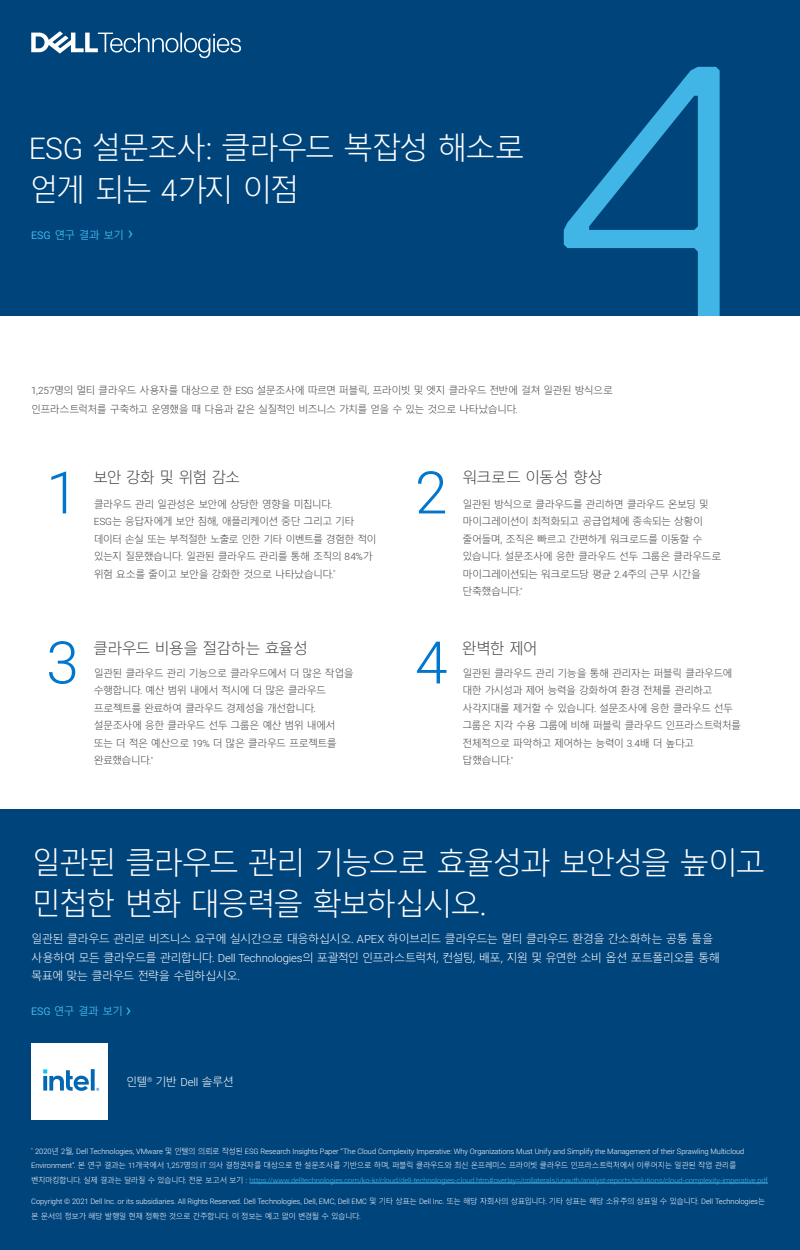
<style>
.page{position:relative;width:800px;height:1250px;background:#00447c}
.page>*{position:absolute;margin:0;border:0;box-sizing:border-box;transform-origin:0 0}
.t1{font:300 362.5px "Dell Replica";color:#41b6e6}
.List_Number{font:300 58.75px "Roboto";color:#0076ce}
.Footer_Headline{font:300 30px/41.2px "Malgun Gothic";letter-spacing:-.08em;color:#fff}
.Header_Headline{font:300 30px/41.2px "Malgun Gothic";letter-spacing:-.065em;color:#fff}
.List_Headline{font:300 15px "Malgun Gothic";letter-spacing:-.06em;color:#444}
.List_Headline-2{font:300 15px "Malgun Gothic";letter-spacing:-.025em;color:#444}
.Footer_Subhead{font:300 11.25px/18.8px "Malgun Gothic";letter-spacing:-.065em;color:#fff}
.Header_CTA{font:10.62px "Malgun Gothic";letter-spacing:-.06em;color:#41b6e6}
.List_Body{font:300 10px/17.5px "Malgun Gothic";letter-spacing:-.06em;color:#444}
.Legal{font:300 7.5px/14.4px "Roboto";letter-spacing:-.01em;color:#fff}
.s1{font-family:"Roboto"}
.s2{font-family:"Roboto";font-size:18.12px}
.s3{font-family:"Malgun Gothic"}
.s4{color:#41b6e6}
</style>
<div class="page">
<div style="left:0;top:316px;width:800px;height:493px;background:#fff"></div>
<img style="left:31px;top:1044px;width:76px;height:76px">
<svg style="left:31px;top:31px;width:210px;height:27px"></svg>
<hr style="left:250px;top:1183px;width:518px;height:1px;background:#41b6e6">
<p class="Header_Headline" style="left:29px;top:128px;width:498px"><span class="s1">ESG</span> 설문조사: 클라우드 복잡성 해소로 얻게 되는 <span class="s1">4</span>가지 이점</p>
<p class="Header_CTA" style="left:31px;top:229px;width:103px"><span class="s1">ESG</span> 연구 결과 보기 <span class="s2">›</span></p>
<p class="t1" style="left:557px;top:-6px;width:194px">4</p>
<p class="List_Body" style="left:31px;top:381px;width:583px;line-height:18.8px"><span class="s1">1,257</span>명의 멀티 클라우드 사용자를 대상으로 한 <span class="s1">ESG</span> 설문조사에 따르면 퍼블릭, 프라이빗 및 엣지 클라우드 전반에 걸쳐 일관된 방식으로 인프라스트럭처를 구축하고 운영했을 때 다음과 같은 실질적인 비즈니스 가치를 얻을 수 있는 것으로 나타났습니다.</p>
<p class="List_Number" style="left:46px;top:451px;width:34px">1</p>
<p class="List_Headline" style="left:93px;top:469px;width:149px">보안 강화 및 위험 감소</p>
<p class="List_Body" style="left:94px;top:495px;width:284px">클라우드 관리 일관성은 보안에 상당한 영향을 미칩니다.<br><span class="s1">ESG</span>는 응답자에게 보안 침해, 애플리케이션 중단 그리고 기타 데이터 손실 또는 부적절한 노출로 인한 기타 이벤트를 경험한 적이 있는지 질문했습니다. 일관된 클라우드 관리를 통해 조직의 <span class="s1">84%</span>가 위험 요소를 줄이고 보안을 강화한 것으로 나타났습니다.<sup>*</sup></p>
<p class="List_Number" style="left:415px;top:451px;width:34px">2</p>
<p class="List_Headline-2" style="left:462px;top:469px;width:142px">워크로드 이동성 향상</p>
<p class="List_Body" style="left:462px;top:495px;width:260px">일관된 방식으로 클라우드를 관리하면 클라우드 온보딩 및 마이그레이션이 최적화되고 공급업체에 종속되는 상황이 줄어들며, 조직은 빠르고 간편하게 워크로드를 이동할 수 있습니다. 설문조사에 응한 클라우드 선두 그룹은 클라우드로 마이그레이션되는 워크로드당 평균 <span class="s1">2.4</span>주의 근무 시간을 단축했습니다.<sup>*</sup></p>
<p class="List_Headline" style="left:93px;top:640px;width:216px">클라우드 비용을 절감하는 효율성</p>
<p class="List_Headline" style="left:462px;top:640px;width:78px">완벽한 제어</p>
<p class="List_Number" style="left:46px;top:621px;width:34px">3</p>
<p class="List_Number" style="left:415px;top:621px;width:34px">4</p>
<p class="List_Body" style="left:94px;top:665px;width:262px">일관된 클라우드 관리 기능으로 클라우드에서 더 많은 작업을 수행합니다. 예산 범위 내에서 적시에 더 많은 클라우드 프로젝트를 완료하여 클라우드 경제성을 개선합니다. 설문조사에 응한 클라우드 선두 그룹은 예산 범위 내에서 또는 더 적은 예산으로 <span class="s1">19%</span> 더 많은 클라우드 프로젝트를 완료했습니다.<sup>*</sup></p>
<p class="List_Body" style="left:462px;top:665px;width:280px">일관된 클라우드 관리 기능을 통해 관리자는 퍼블릭 클라우드에 대한 가시성과 제어 능력을 강화하여 환경 전체를 관리하고 사각지대를 제거할 수 있습니다. 설문조사에 응한 클라우드 선두 그룹은 지각 수용 그룹에 비해 퍼블릭 클라우드 인프라스트럭처를 전체적으로 파악하고 제어하는 능력이 <span class="s1">3.4</span>배 더 높다고 답했습니다.<sup>*</sup></p>
<p class="Footer_Headline" style="left:31px;top:843px;width:736px">일관된 클라우드 관리 기능으로 효율성과 보안성을 높이고 민첩한 변화 대응력을 확보하십시오.</p>
<p class="Footer_Subhead" style="left:31px;top:930px;width:690px">일관된 클라우드 관리로 비즈니스 요구에 실시간으로 대응하십시오. <span class="s1">APEX</span> 하이브리드 클라우드는 멀티 클라우드 환경을 간소화하는 공통 툴을 사용하여 모든 클라우드를 관리합니다. <span class="s1">Dell Technologies</span>의 포괄적인 인프라스트럭처, 컨설팅, 배포, 지원 및 유연한 소비 옵션 포트폴리오를 통해 목표에 맞는 클라우드 전략을 수립하십시오.</p>
<p class="Header_CTA" style="left:31px;top:1005px;width:102px"><span class="s1">ESG</span> 연구 결과 보기 <span class="s2">›</span></p>
<p class="Footer_Subhead" style="left:126px;top:1073px;width:109px">인텔<sup>®</sup> 기반 <span class="s1">Dell</span> 솔루션</p>
<p class="Legal" style="left:31px;top:1144px;width:738px"><sup>*</sup> 2020<span class="s3">년</span> 2<span class="s3">월,</span> Dell Technologies, VMware <span class="s3">및 인텔의 의뢰로 작성된</span> ESG Research Insights Paper “The Cloud Complexity Imperative: Why Organizations Must Unify and Simplify the Management of their Sprawling Multicloud<br>Environment”. <span class="s3">본 연구 결과는</span> 11<span class="s3">개국에서</span> 1,257<span class="s3">명의</span> IT <span class="s3">의사 결정권자를 대상으로 한 설문조사를 기반으로 하며, 퍼블릭 클라우드와 최신 온프레미스 프라이빗 클라우드 인프라스트럭처에서 이루어지는 일관된 작업 관리를 벤치마킹합니다. 실제 결과는 달라질 수 있습니다. 전문 보고서 보기 :</span> <span class="s4">https://www.delltechnologies.com/ko-kr/cloud/dell-technologies-cloud.htm#overlay=/collaterals/unauth/analyst-reports/solutions/cloud-complexity-imperative.pdf</span></p>
<p class="Legal" style="left:31px;top:1194px;width:736px">Copyright © 2021 Dell Inc. or its subsidiaries. All Rights Reserved. Dell Technologies, Dell, EMC, Dell EMC <span class="s3">및 기타 상표는</span> Dell Inc. <span class="s3">또는 해당 자회사의 상표입니다. 기타 상표는 해당 소유주의 상표일 수 있습니다.</span> Dell Technologies<span class="s3">는 본 문서의 정보가 해당 발행일 현재 정확한 것으로 간주합니다. 이 정보는 예고 없이 변경될 수 있습니다.</span></p>
</div>
